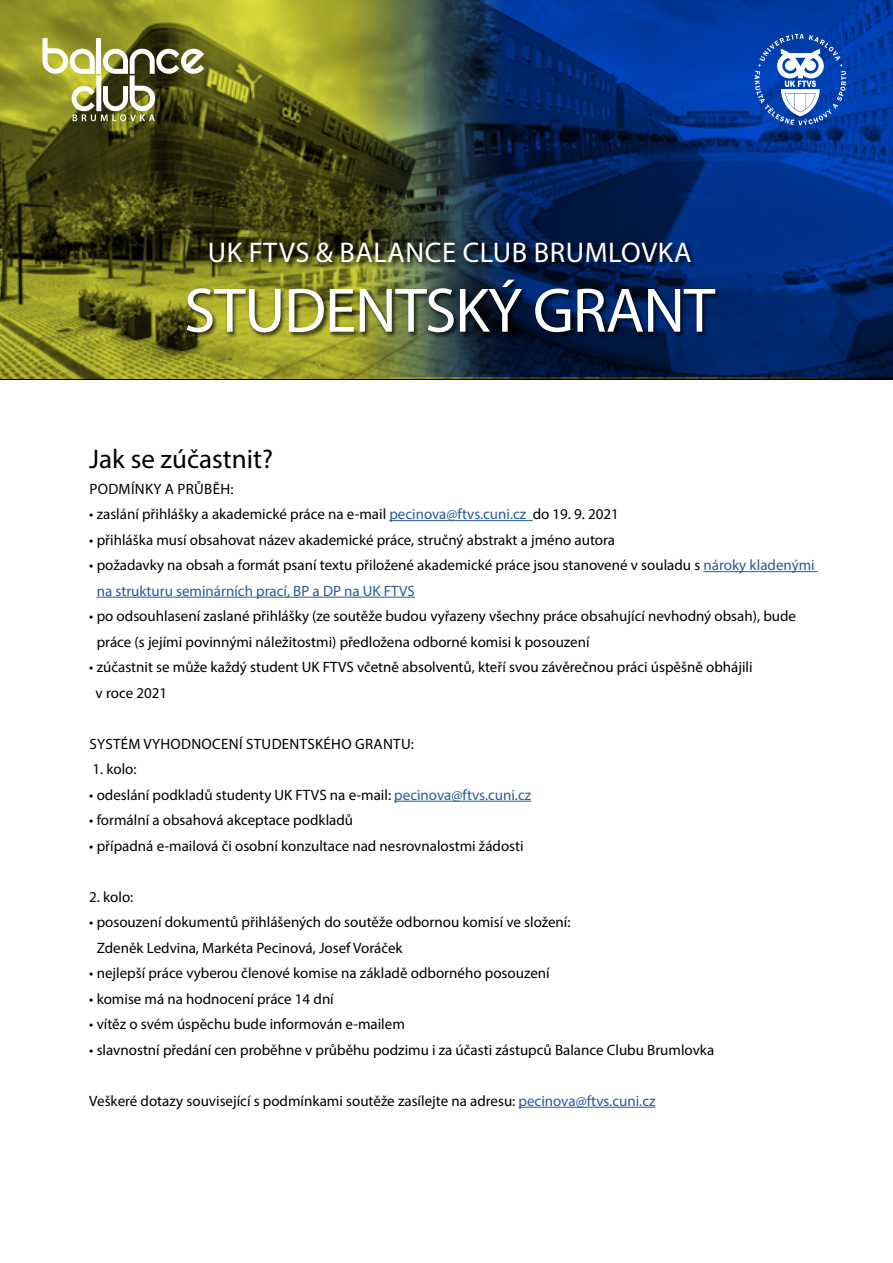
<style>
.page{position:relative;width:893px;height:1263px;background:#fff}
.page>*{position:absolute;margin:0;border:0;box-sizing:border-box;transform-origin:0 0}
.t1{font:63.3px "Myriad Pro";letter-spacing:-.02em;color:#fff}
.t2{font:28.5px "Myriad Pro";letter-spacing:.02em;color:#fff}
.t3{font:27px "Myriad Pro";color:#000}
.t4{font:15px/25.5px "Myriad Pro";color:#000}
.t5{font:15px "Myriad Pro";letter-spacing:.02em;color:#000}
.s1{color:#275b9b}
</style>
<div class="page">
<hr style="left:389px;top:520px;width:144px;height:1px;background:#275b9b">
<hr style="left:703px;top:571px;width:115px;height:1px;background:#275b9b">
<hr style="left:97px;top:597px;width:318px;height:1px;background:#275b9b">
<hr style="left:394px;top:801px;width:137px;height:1px;background:#275b9b">
<hr style="left:519px;top:1107px;width:136px;height:1px;background:#275b9b">
<img style="left:462px;top:0;width:431px;height:378px">
<img style="left:0;top:0;width:462px;height:379px">
<div style="left:185px;top:242px;width:536px;height:96px;background:#000;opacity:.75"></div>
<svg style="left:43px;top:38px;width:161px;height:83px"></svg>
<div style="left:96px;top:75px;width:5px;height:36px;background:#fff"></div>
<svg style="left:754px;top:34px;width:92px;height:91px"></svg>
<h2 class="t2" style="left:208px;top:235px;width:485px">UK FTVS &amp; BALANCE CLUB BRUMLOVKA</h2>
<h1 class="t1" style="left:184px;top:271px;width:533px">STUDENTSKÝ GRANT</h1>
<h3 class="t3" style="left:89px;top:442px;width:185px">Jak se zúčastnit?</h3>
<p class="t5" style="left:89px;top:479px;width:145px">PODMÍNKY A PRŮBĚH:</p>
<p class="t4" style="left:89px;top:501px;width:531px">• zaslání přihlášky a akademické práce na e-mail <span class="s1">pecinova@ftvs.cuni.cz</span> do 19. 9. 2021</p>
<p class="t4" style="left:89px;top:527px;width:527px">• přihláška musí obsahovat název akademické práce, stručný abstrakt a jméno autora</p>
<p class="t4" style="left:97px;top:552px;width:719px;text-indent:-7px">• požadavky na obsah a formát psaní textu přiložené akademické práce jsou stanovené v souladu s <span class="s1">nároky kladenými na strukturu seminárních prací, BP a DP na UK FTVS</span></p>
<p class="t4" style="left:97px;top:603px;width:701px;text-indent:-7px">• po odsouhlasení zaslané přihlášky (ze soutěže budou vyřazeny všechny práce obsahující nevhodný obsah), bude práce (s jejími povinnými náležitostmi) předložena odborné komisi k posouzení</p>
<p class="t4" style="left:96px;top:654px;width:658px;text-indent:-6px">• zúčastnit se může každý student UK FTVS včetně absolventů, kteří svou závěrečnou práci úspěšně obhájili v roce 2021</p>
<p class="t5" style="left:89px;top:734px;width:326px">SYSTÉM VYHODNOCENÍ STUDENTSKÉHO GRANTU:</p>
<p class="t4" style="left:92px;top:756px;width:46px">1. kolo:</p>
<p class="t4" style="left:89px;top:782px;width:443px">• odeslání podkladů studenty UK FTVS na e-mail: <span class="s1">pecinova@ftvs.cuni.cz</span></p>
<p class="t4" style="left:89px;top:807px;width:265px">• formální a obsahová akceptace podkladů</p>
<p class="t4" style="left:89px;top:833px;width:436px">• případná e-mailová či osobní konzultace nad nesrovnalostmi žádosti</p>
<p class="t4" style="left:89px;top:884px;width:46px">2. kolo:</p>
<p class="t4" style="left:97px;top:909px;width:475px;text-indent:-7px">• posouzení dokumentů přihlášených do soutěže odbornou komisí ve složení:<br>Zdeněk Ledvina, Markéta Pecinová, Josef Voráček</p>
<p class="t4" style="left:89px;top:960px;width:462px">• nejlepší práce vyberou členové komise na základě odborného posouzení</p>
<p class="t4" style="left:89px;top:986px;width:246px">• komise má na hodnocení práce 14 dní</p>
<p class="t4" style="left:89px;top:1011px;width:317px">• vítěz o svém úspěchu bude informován e-mailem</p>
<p class="t4" style="left:89px;top:1037px;width:627px">• slavnostní předání cen proběhne v průběhu podzimu i za účasti zástupců Balance Clubu Brumlovka</p>
<p class="t4" style="left:89px;top:1088px;width:568px">Veškeré dotazy související s podmínkami soutěže zasílejte na adresu: <span class="s1">pecinova@ftvs.cuni.cz</span></p>
</div>
